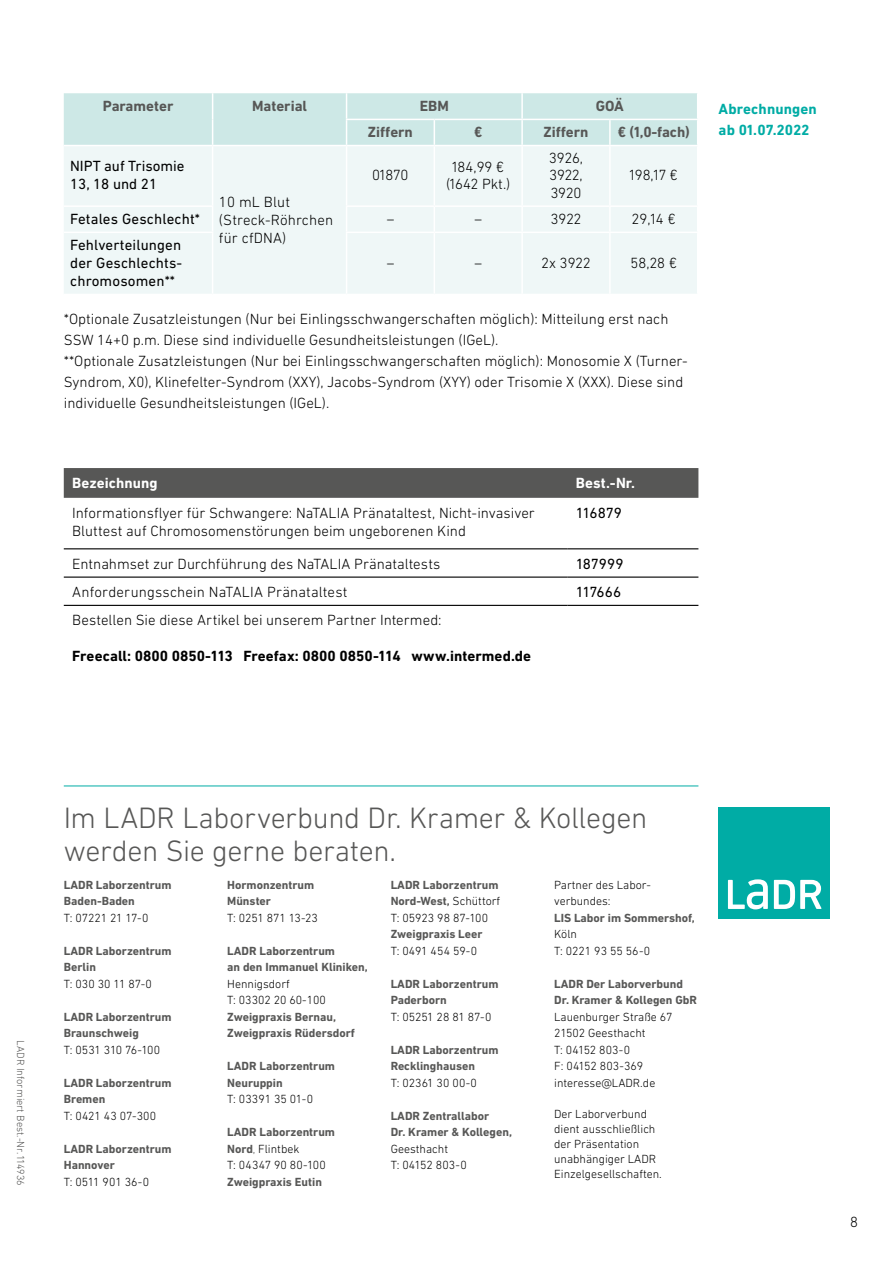
<style>
.page{position:relative;width:893px;height:1263px;background:#fff}
.page>*{position:absolute;margin:0;border:0;box-sizing:border-box;transform-origin:0 0}
.t1{font:300 30px/33px "DIN Next LT Pro";letter-spacing:-.01em;color:#575756}
.t2{font:300 15px/21px "DIN Next LT Pro";color:#000}
.t3{font:15px/18px "DIN Next LT Pro";letter-spacing:.01em;color:#000}
.t4{font:700 15px "DIN Next LT Pro";color:#000}
.t5{font:700 15px "DIN Next LT Pro";color:#575756}
.t6{font:700 15px/21px "DIN Next LT Pro";letter-spacing:.01em;color:#00aca5}
.t7{font:700 15px "DIN Next LT Pro";letter-spacing:.005em;color:#fff}
.t8{font:700 12px/16.5px "DIN Next LT Pro";color:#575756}
.t9{font:300 12px/16.5px "DIN Next LT Pro";color:#000}
.t10{font:300 10.5px "DIN Next LT Pro";color:#575756}
.s1{font-weight:700;color:#575756}
.s2{color:#575756}
.s3{font-weight:300;color:#000}
</style>
<div class="page">
<hr style="left:64px;top:785px;width:634px;height:1px;background:#00aca5">
<div style="left:718px;top:807px;width:111px;height:112px;background:#00aca5"></div>
<svg style="left:728px;top:879px;width:94px;height:30px"></svg>
<div style="left:64px;top:468px;width:634px;height:30px;background:#575756"></div>
<hr style="left:64px;top:576px;width:503px;height:2px;background:#000">
<hr style="left:567px;top:576px;width:131px;height:2px;background:#000">
<hr style="left:64px;top:605px;width:503px;height:1px;background:#000">
<hr style="left:567px;top:605px;width:131px;height:1px;background:#000">
<hr style="left:64px;top:548px;width:503px;height:1px;background:#000">
<hr style="left:567px;top:548px;width:131px;height:1px;background:#000">
<div style="left:64px;top:146px;width:633px;height:148px;background:#eff7f7"></div>
<hr style="left:434px;top:146px;width:1px;height:59px;background:#fff">
<hr style="left:521px;top:146px;width:2px;height:59px;background:#fff">
<hr style="left:609px;top:146px;width:2px;height:59px;background:#fff">
<hr style="left:64px;top:205px;width:149px;height:2px;background:#fff">
<hr style="left:346px;top:205px;width:88px;height:2px;background:#fff">
<hr style="left:434px;top:205px;width:88px;height:2px;background:#fff">
<svg style="left:434px;top:207px;width:1px;height:25px"></svg>
<hr style="left:522px;top:205px;width:88px;height:2px;background:#fff">
<hr style="left:521px;top:207px;width:2px;height:25px;background:#fff">
<hr style="left:610px;top:205px;width:88px;height:2px;background:#fff">
<hr style="left:609px;top:207px;width:2px;height:25px;background:#fff">
<hr style="left:64px;top:232px;width:149px;height:1px;background:#fff">
<hr style="left:346px;top:232px;width:88px;height:1px;background:#fff">
<hr style="left:434px;top:232px;width:88px;height:1px;background:#fff">
<hr style="left:434px;top:233px;width:1px;height:61px;background:#fff">
<hr style="left:522px;top:232px;width:88px;height:1px;background:#fff">
<hr style="left:521px;top:233px;width:2px;height:61px;background:#fff">
<hr style="left:610px;top:232px;width:88px;height:1px;background:#fff">
<hr style="left:609px;top:233px;width:2px;height:61px;background:#fff">
<svg style="left:64px;top:93px;width:633px;height:52px;background:#cee8e6"></svg>
<hr style="left:212px;top:146px;width:1px;height:59px;background:#fff">
<hr style="left:346px;top:146px;width:1px;height:59px;background:#fff">
<svg style="left:212px;top:207px;width:1px;height:25px"></svg>
<svg style="left:346px;top:207px;width:1px;height:25px"></svg>
<hr style="left:212px;top:233px;width:1px;height:61px;background:#fff">
<hr style="left:346px;top:233px;width:1px;height:61px;background:#fff">
<p class="t5" style="left:103px;top:97px;width:72px">Parameter</p>
<p class="t5" style="left:252px;top:97px;width:57px">Material</p>
<p class="t5" style="left:420px;top:97px;width:31px">EBM</p>
<p class="t5" style="left:596px;top:97px;width:30px">GOÄ</p>
<p class="t5" style="left:368px;top:123px;width:46px">Ziffern</p>
<p class="t5" style="left:474px;top:123px;width:10px">€</p>
<p class="t5" style="left:544px;top:123px;width:46px">Ziffern</p>
<p class="t5" style="left:618px;top:123px;width:74px">€ (1,0-fach)</p>
<p class="t3" style="left:70px;top:157px;width:116px">NIPT auf Trisomie<br>13, 18 und 21</p>
<p class="t2" style="left:219px;top:192px;width:116px;line-height:18px">10 mL Blut (Streck-Röhrchen für cfDNA)</p>
<p class="t2" style="left:372px;top:165px;width:38px">01870</p>
<p class="t2" style="left:446px;top:158px;width:66px;line-height:17.2px;text-align:center">184,99 € (1642 Pkt.)</p>
<p class="t2" style="left:549px;top:149px;width:35px;line-height:17.2px;text-align:justify">3926, 3922, 3920</p>
<p class="t2" style="left:630px;top:165px;width:50px">198,17 €</p>
<p class="t3" style="left:70px;top:210px;width:131px">Fetales Geschlecht*</p>
<p class="t2" style="left:387px;top:208px;width:9px">–</p>
<p class="t2" style="left:474px;top:208px;width:9px">–</p>
<p class="t2" style="left:551px;top:208px;width:32px">3922</p>
<p class="t2" style="left:632px;top:208px;width:45px">29,14 €</p>
<p class="t3" style="left:70px;top:236px;width:114px;text-align:justify">Fehlverteilungen der Geschlechts&shy;chromosomen**</p>
<p class="t2" style="left:387px;top:252px;width:9px">–</p>
<p class="t2" style="left:474px;top:252px;width:9px">–</p>
<p class="t2" style="left:541px;top:252px;width:51px">2x 3922</p>
<p class="t2" style="left:631px;top:252px;width:48px">58,28 €</p>
<p class="t2" style="left:64px;top:308px;width:626px">*Optionale Zusatzleistungen (Nur bei Einlingsschwangerschaften möglich): Mitteilung erst nach SSW 14+0 p.m. Diese sind individuelle Gesundheitsleistungen (IGeL).<br>**Optionale Zusatzleistungen (Nur bei Einlingsschwangerschaften möglich): Monosomie X (Turner-Syndrom, X0), Klinefelter-Syndrom (XXY), Jacobs-Syndrom (XYY) oder Trisomie X (XXX). Diese sind individuelle Gesundheitsleistungen (IGeL).</p>
<p class="t7" style="left:72px;top:474px;width:87px">Bezeichnung</p>
<p class="t7" style="left:576px;top:474px;width:61px">Best.-Nr.</p>
<p class="t2" style="left:72px;top:503px;width:464px;line-height:18px">Informationsflyer für Schwangere: NaTALIA Pränataltest, Nicht-invasiver<br>Bluttest auf Chromosomenstörungen beim ungeborenen Kind</p>
<p class="t3" style="left:576px;top:503px;width:48px">116879</p>
<p class="t2" style="left:72px;top:553px;width:370px">Entnahmset zur Durchführung des NaTALIA Pränataltests</p>
<p class="t3" style="left:576px;top:554px;width:49px">187999</p>
<p class="t2" style="left:72px;top:581px;width:277px">Anforderungsschein NaTALIA Pränataltest</p>
<p class="t3" style="left:576px;top:583px;width:47px">117666</p>
<p class="t2" style="left:72px;top:609px;width:371px">Bestellen Sie diese Artikel bei unserem Partner Intermed:</p>
<p class="t4" style="left:72px;top:647px;width:460px">Freecall: 0800 0850-113 Freefax: 0800 0850-114 www.intermed.de</p>
<p class="t6" style="left:719px;top:98px;width:100px">Abrechnungen ab 01.07.2022</p>
<p class="t10" style="left:27px;top:1040px;width:146px;rotate:90deg">LADR Informiert Best.-Nr. 114936</p>
<h1 class="t1" style="left:64px;top:800px;width:585px">Im LADR Laborverbund Dr. Kramer &amp; Kollegen werden Sie gerne beraten.</h1>
<p class="t8" style="left:64px;top:876px;width:109px">LADR Laborzentrum<br>Baden-Baden</p>
<p class="t9" style="left:64px;top:909px;width:86px">T: 07221 21 17-0</p>
<p class="t8" style="left:64px;top:942px;width:109px">LADR Laborzentrum<br>Berlin</p>
<p class="t9" style="left:64px;top:975px;width:90px">T: 030 30 11 87-0</p>
<p class="t8" style="left:64px;top:1008px;width:109px">LADR Laborzentrum<br>Braunschweig</p>
<p class="t9" style="left:64px;top:1041px;width:98px">T: 0531 310 76-100</p>
<p class="t8" style="left:64px;top:1074px;width:109px">LADR Laborzentrum<br>Bremen</p>
<p class="t9" style="left:64px;top:1107px;width:94px">T: 0421 43 07-300</p>
<p class="t8" style="left:64px;top:1140px;width:109px">LADR Laborzentrum<br>Hannover</p>
<p class="t9" style="left:64px;top:1173px;width:87px">T: 0511 901 36-0</p>
<p class="t8" style="left:227px;top:876px;width:89px">Hormonzentrum<br>Münster</p>
<p class="t9" style="left:227px;top:909px;width:92px">T: 0251 871 13-23</p>
<p class="t8" style="left:227px;top:942px;width:142px">LADR Laborzentrum<br>an den Immanuel Kliniken,</p>
<p class="t9" style="left:227px;top:975px;width:100px">Hennigsdorf<br>T: 03302 20 60-100</p>
<p class="t8" style="left:227px;top:1008px;width:129px">Zweigpraxis Bernau,<br>Zweigpraxis Rüdersdorf</p>
<p class="t8" style="left:227px;top:1058px;width:109px">LADR Laborzentrum<br>Neuruppin</p>
<p class="t9" style="left:227px;top:1091px;width:87px">T: 03391 35 01-0</p>
<p class="t9" style="left:227px;top:1124px;width:109px"><span class="s1">LADR Laborzentrum<br>Nord</span><span class="s2">,</span> Flintbek<br>T: 04347 90 80-100</p>
<p class="t8" style="left:227px;top:1173px;width:96px">Zweigpraxis Eutin</p>
<p class="t8" style="left:391px;top:876px;width:111px">LADR Laborzentrum<br>Nord-West, <span class="s3">Schüttorf<br>T: 05923 98 87-100</span></p>
<p class="t8" style="left:391px;top:926px;width:93px">Zweigpraxis Leer</p>
<p class="t9" style="left:391px;top:942px;width:88px">T: 0491 454 59-0</p>
<p class="t8" style="left:391px;top:975px;width:109px">LADR Laborzentrum<br>Paderborn</p>
<p class="t9" style="left:391px;top:1008px;width:102px">T: 05251 28 81 87-0</p>
<p class="t8" style="left:391px;top:1041px;width:109px">LADR Laborzentrum<br>Recklinghausen</p>
<p class="t9" style="left:391px;top:1074px;width:88px">T: 02361 30 00-0</p>
<p class="t8" style="left:391px;top:1107px;width:123px">LADR Zentrallabor<br>Dr. Kramer &amp; Kollegen,</p>
<p class="t9" style="left:391px;top:1140px;width:78px">Geesthacht<br>T: 04152 803-0</p>
<p class="t9" style="left:554px;top:876px;width:97px">Partner des Labor&shy;verbundes:</p>
<p class="t8" style="left:554px;top:909px;width:142px">LIS Labor im Sommershof,</p>
<p class="t9" style="left:554px;top:926px;width:98px">Köln<br>T: 0221 93 55 56-0</p>
<p class="t8" style="left:554px;top:975px;width:144px">LADR Der Laborverbund<br>Dr. Kramer &amp; Kollegen GbR</p>
<p class="t9" style="left:554px;top:1008px;width:120px">Lauenburger Straße 67<br>21502 Geesthacht<br>T: 04152 803-0<br>F: 04152 803-369 interesse@LADR.de</p>
<p class="t9" style="left:554px;top:1106px;width:109px;line-height:15px">Der Laborverbund dient ausschließlich der Präsentation unabhängiger LADR<br>Einzelgesellschaften.</p>
<p class="t2" style="left:850px;top:1211px;width:9px">8</p>
</div>
